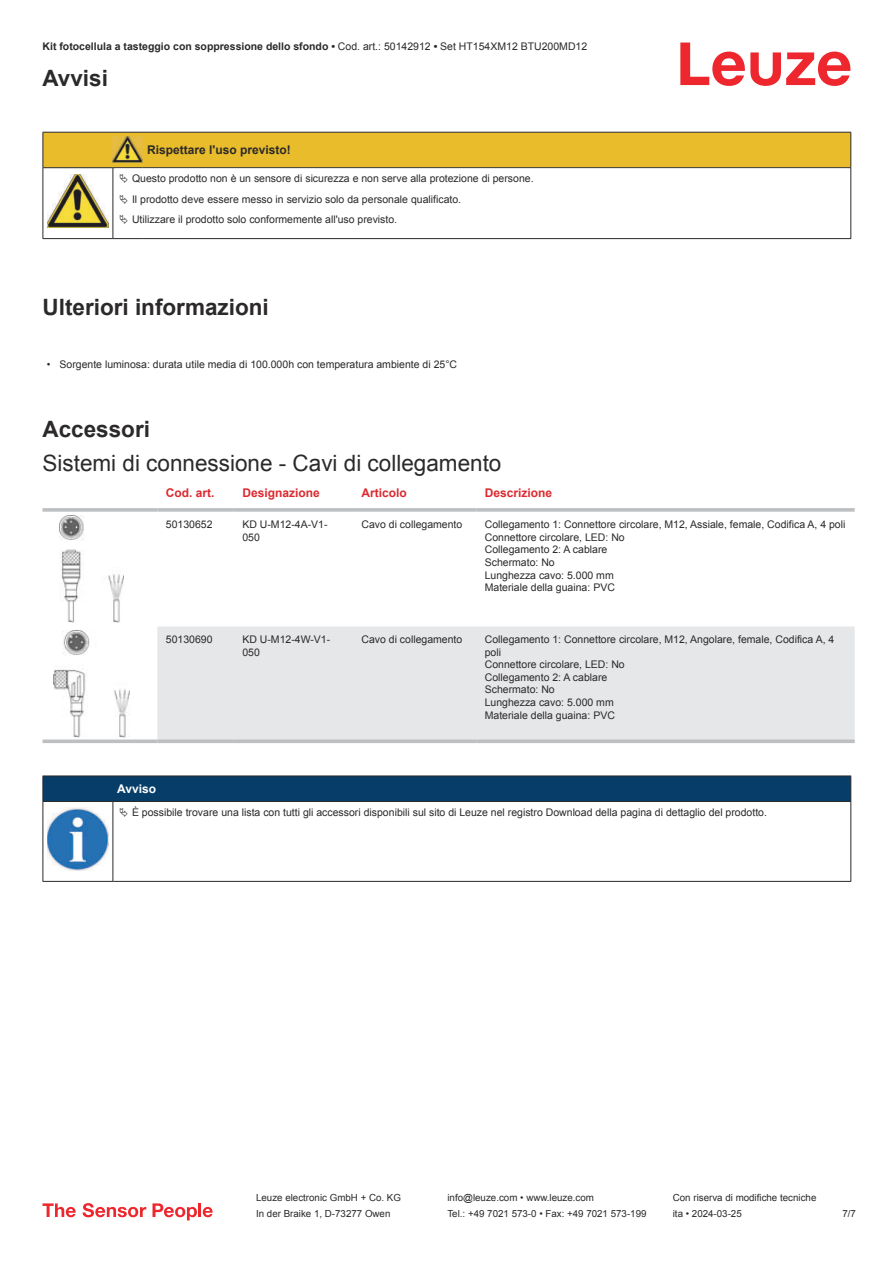
<style>
.page{position:relative;width:893px;height:1263px;background:#fff}
.page>*{position:absolute;margin:0;border:0;box-sizing:border-box;transform-origin:0 0}
.t1{font:22.5px "Arial";color:#2b292a}
.t2{font:700 22.5px "Arial";color:#2b292a}
.t3{font:700 12px "Arial";color:#db2a30}
.t4{font:700 12px "Arial";color:#2b292a}
.t5{font:700 12px "Arial";color:#fff}
.t6{font:10.5px/12.6px "Arial";color:#2b292a}
.t7{font:700 10.5px "Arial";color:#2b292a}
.t8{font:9.75px "Arial";color:#2b292a}
.s1{font-weight:400}
</style>
<div class="page">
<svg style="left:680px;top:43px;width:170px;height:43px"></svg>
<div style="left:157px;top:626px;width:698px;height:113px;background:#e6e7e9"></div>
<svg style="left:43px;top:508px;width:114px;height:4px"></svg>
<svg style="left:157px;top:508px;width:77px;height:4px"></svg>
<svg style="left:234px;top:508px;width:119px;height:4px"></svg>
<svg style="left:353px;top:508px;width:123px;height:4px"></svg>
<svg style="left:476px;top:508px;width:379px;height:4px;background:#c3c5c7"></svg>
<svg style="left:43px;top:739px;width:114px;height:4px"></svg>
<svg style="left:157px;top:739px;width:77px;height:4px"></svg>
<svg style="left:234px;top:739px;width:119px;height:4px"></svg>
<svg style="left:353px;top:739px;width:123px;height:4px"></svg>
<svg style="left:476px;top:739px;width:379px;height:4px;background:#c2c4c6"></svg>
<img style="left:59px;top:516px;width:65px;height:106px">
<img style="left:54px;top:631px;width:75px;height:106px">
<svg style="left:44px;top:802px;width:806px;height:79px"></svg>
<hr style="left:43px;top:775px;width:70px;height:1px;background:#2b292a">
<hr style="left:43px;top:801px;width:70px;height:1px;background:#2b292a">
<hr style="left:113px;top:775px;width:738px;height:1px;background:#2b292a">
<div style="left:43px;top:776px;width:808px;height:25px;background:#063d69"></div>
<hr style="left:113px;top:801px;width:738px;height:1px;background:#2b292a">
<hr style="left:43px;top:802px;width:1px;height:75px;background:#2b292a">
<hr style="left:113px;top:802px;width:1px;height:75px;background:#2b292a">
<hr style="left:850px;top:802px;width:1px;height:75px;background:#2b292a">
<hr style="left:43px;top:881px;width:70px;height:1px;background:#2b292a">
<hr style="left:113px;top:881px;width:738px;height:1px;background:#2b292a">
<img style="left:47px;top:808px;width:61px;height:63px">
<div style="left:115px;top:802px;width:734px;height:21px;background:#fff"></div>
<svg style="left:43px;top:1203px;width:33px;height:14px"></svg>
<svg style="left:83px;top:1203px;width:63px;height:14px"></svg>
<svg style="left:153px;top:1203px;width:44px;height:17px"></svg>
<hr style="left:198px;top:1203px;width:3px;height:14px;background:#ed272d">
<svg style="left:203px;top:1207px;width:10px;height:10px"></svg>
<hr style="left:43px;top:238px;width:70px;height:1px;background:#2b292a">
<hr style="left:113px;top:238px;width:30px;height:1px;background:#2b292a">
<hr style="left:143px;top:238px;width:708px;height:1px;background:#2b292a">
<svg style="left:43px;top:132px;width:808px;height:106px"></svg>
<p class="t7" style="left:43px;top:43px;width:546px">Kit fotocellula a tasteggio con soppressione dello sfondo • <span class="s1">Cod. art.: 50142912</span> • <span class="s1">Set HT154XM12 BTU200MD12</span></p>
<h1 class="t2" style="left:43px;top:70px;width:67px">Avvisi</h1>
<p class="t4" style="left:147px;top:145px;width:145px">Rispettare l'uso previsto!</p>
<p class="t6" style="left:132px;top:170px;width:403px;line-height:20.2px">Questo prodotto non è un sensore di sicurezza e non serve alla protezione di persone.<br>Il prodotto deve essere messo in servizio solo da personale qualificato.<br>Utilizzare il prodotto solo conformemente all'uso previsto.</p>
<h1 class="t2" style="left:43px;top:299px;width:228px">Ulteriori informazioni</h1>
<p class="t6" style="left:47px;top:359px;width:412px">• Sorgente luminosa: durata utile media di 100.000h con temperatura ambiente di 25°C</p>
<h1 class="t2" style="left:43px;top:421px;width:109px">Accessori</h1>
<h1 class="t1" style="left:43px;top:455px;width:460px">Sistemi di connessione - Cavi di collegamento</h1>
<p class="t3" style="left:166px;top:488px;width:50px">Cod. art.</p>
<p class="t3" style="left:242px;top:488px;width:79px">Designazione</p>
<p class="t3" style="left:361px;top:488px;width:47px">Articolo</p>
<p class="t3" style="left:485px;top:488px;width:69px">Descrizione</p>
<p class="t6" style="left:166px;top:519px;width:48px">50130652</p>
<p class="t6" style="left:242px;top:519px;width:87px">KD U-M12-4A-V1-<br>050</p>
<p class="t6" style="left:361px;top:519px;width:102px">Cavo di collegamento</p>
<p class="t6" style="left:485px;top:519px;width:362px">Collegamento 1: Connettore circolare, M12, Assiale, female, Codifica A, 4 poli Connettore circolare, LED: No<br>Collegamento 2: A cablare<br>Schermato: No<br>Lunghezza cavo: 5.000 mm<br>Materiale della guaina: PVC</p>
<p class="t6" style="left:166px;top:634px;width:48px">50130690</p>
<p class="t6" style="left:242px;top:634px;width:89px">KD U-M12-4W-V1-<br>050</p>
<p class="t6" style="left:361px;top:634px;width:102px">Cavo di collegamento</p>
<p class="t6" style="left:485px;top:634px;width:351px">Collegamento 1: Connettore circolare, M12, Angolare, female, Codifica A, 4 poli<br>Connettore circolare, LED: No<br>Collegamento 2: A cablare<br>Schermato: No<br>Lunghezza cavo: 5.000 mm<br>Materiale della guaina: PVC</p>
<p class="t5" style="left:117px;top:784px;width:40px">Avviso</p>
<p class="t6" style="left:132px;top:807px;width:636px">È possibile trovare una lista con tutti gli accessori disponibili sul sito di Leuze nel registro Download della pagina di dettaglio del prodotto.</p>
<p class="t8" style="left:256px;top:1194px;width:146px">Leuze electronic GmbH + Co. KG</p>
<p class="t8" style="left:447px;top:1194px;width:148px">info@leuze.com • www.leuze.com</p>
<p class="t8" style="left:673px;top:1194px;width:145px">Con riserva di modifiche tecniche</p>
<p class="t8" style="left:256px;top:1210px;width:136px">In der Braike 1, D-73277 Owen</p>
<p class="t8" style="left:447px;top:1210px;width:201px">Tel.: +49 7021 573-0 • Fax: +49 7021 573-199</p>
<p class="t8" style="left:673px;top:1210px;width:70px">ita • 2024-03-25</p>
<p class="t8" style="left:842px;top:1210px;width:15px">7 /7</p>
</div>
